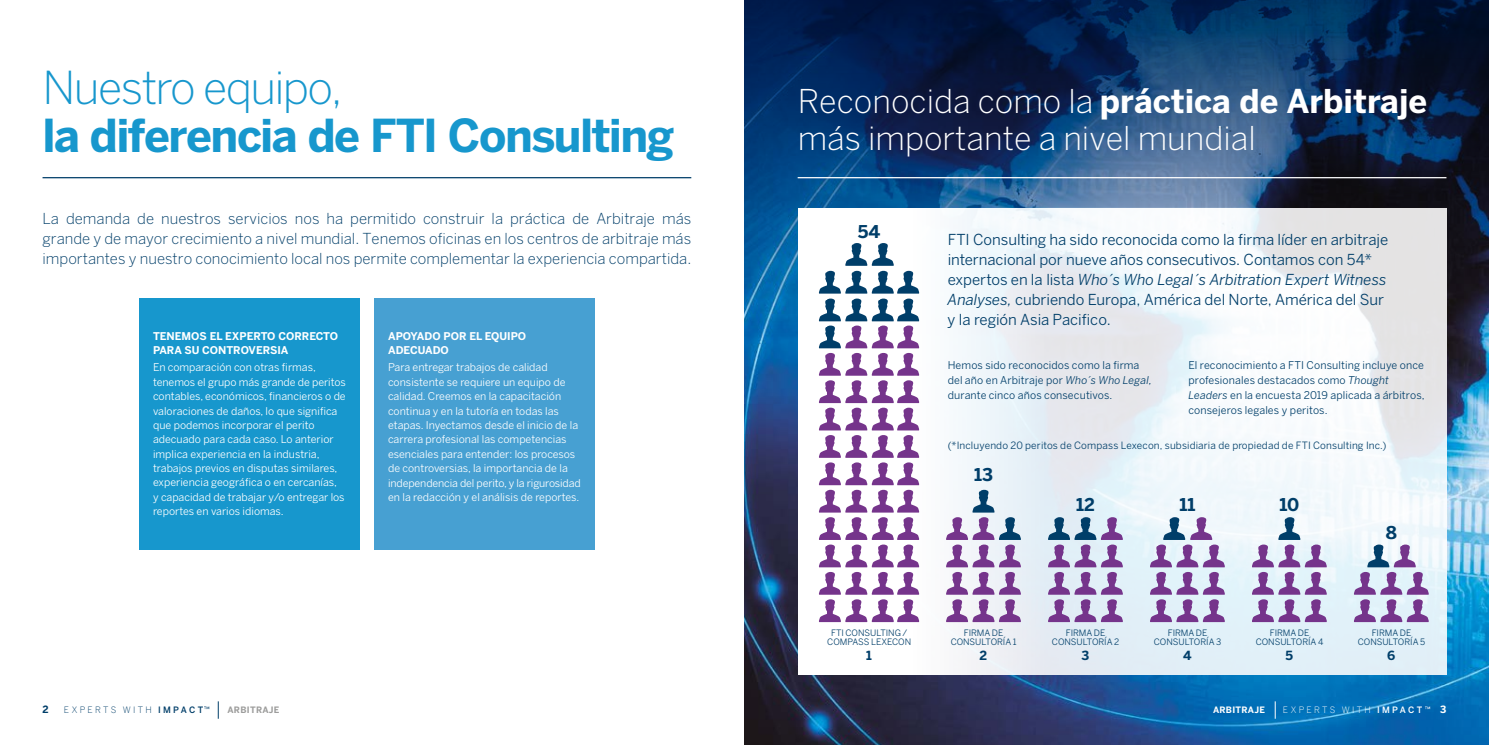
<style>
.page{position:relative;width:1489px;height:745px;background:#fff}
.page>*{position:absolute;margin:0;border:0;box-sizing:border-box;transform-origin:0 0}
.t1{font:700 45px "Benton Sans";letter-spacing:-.035em;color:#1797cd}
.t2{font:300 45px "Benton Sans";letter-spacing:-.035em;color:#1797cd}
.t3{font:300 32.5px/37.5px "Benton Sans";color:#fff}
.t4{font:700 17.5px "Benton Sans";color:#003e69}
.t5{font:15px/20px "Benton Sans";letter-spacing:-.005em;color:#003e69}
.t6{font:300 15px/20px "Benton Sans";color:#003e69;text-align:justify}
.t7{font:700 12.5px "Benton Sans";color:#003e69}
.t8{font:10.62px/14.4px "Benton Sans";color:#fff}
.t9{font:10.62px/15px "Benton Sans";letter-spacing:.01em;color:#003e69}
.t10{font:700 10.62px/14.4px "Benton Sans";color:#fff}
.t11{font:10px "Benton Sans";letter-spacing:.01em;color:#003e69}
.t12{font:700 10px "Benton Sans";color:#003e69}
.t13{font:700 10px "Benton Sans";color:#fff}
.t14{font:8.75px/9.2px "Benton Sans";letter-spacing:-.005em;color:#003e69;text-align:center}
.t15{font:300 8.75px "Benton Sans";letter-spacing:.265em;color:#003e69}
.t16{font:300 8.75px "Benton Sans";letter-spacing:.265em;color:#fff}
.t17{font:700 8.75px "Benton Sans";letter-spacing:.03em;color:#9d9d9c}
.t18{font:700 8.75px "Benton Sans";letter-spacing:.03em;color:#fff}
.s1{font-weight:700}
.s2{font-style:italic}
.s3{font-weight:500}
</style>
<div class="page">
<img style="left:744px;top:340px;width:744px;height:404px">
<svg style="left:744px;top:0;width:744px;height:340px;background:#133661"></svg>
<img style="left:797px;top:208px;width:649px;height:465px">
<hr style="left:43px;top:177px;width:648px;height:1px;background:#003e69">
<hr style="left:797px;top:177px;width:649px;height:1px;background:#fff">
<svg style="left:218px;top:701px;width:1px;height:17px"></svg>
<svg style="left:1274px;top:701px;width:1px;height:17px"></svg>
<svg style="left:946px;top:489px;width:74px;height:132px"></svg>
<svg style="left:1048px;top:517px;width:74px;height:104px;background:#ada4c9"></svg>
<svg style="left:1149px;top:517px;width:75px;height:104px;background:#b9afd1"></svg>
<svg style="left:1251px;top:517px;width:75px;height:104px"></svg>
<svg style="left:1353px;top:544px;width:75px;height:77px;background:#b9b1d1"></svg>
<svg style="left:819px;top:243px;width:100px;height:378px"></svg>
<div style="left:374px;top:298px;width:221px;height:251px;background:#47a0d2"></div>
<div style="left:139px;top:298px;width:221px;height:251px;background:#1797cd"></div>
<h1 class="t2" style="left:43px;top:61px;width:301px">Nuestro equipo,</h1>
<h1 class="t1" style="left:43px;top:109px;width:633px">la diferencia de FTI Consulting</h1>
<p class="t6" style="left:43px;top:208px;width:650px">La demanda de nuestros servicios nos ha permitido construir la práctica de Arbitraje más grande y de mayor crecimiento a nivel mundial. Tenemos oficinas en los centros de arbitraje más importantes y nuestro conocimiento local nos permite complementar la experiencia compartida.</p>
<p class="t10" style="left:153px;top:328px;width:187px">TENEMOS EL EXPERTO CORRECTO<br>PARA SU CONTROVERSIA</p>
<p class="t8" style="left:153px;top:360px;width:194px">En comparación con otras firmas, tenemos el grupo más grande de peritos contables, económicos, financieros o de valoraciones de daños, lo que significa que podemos incorporar el perito adecuado para cada caso. Lo anterior implica experiencia en la industria, trabajos previos en disputas similares, experiencia geográfica o en cercanías,<br>y capacidad de trabajar y/o entregar los reportes en varios idiomas.</p>
<p class="t10" style="left:388px;top:328px;width:139px">APOYADO POR EL EQUIPO<br>ADECUADO</p>
<p class="t8" style="left:388px;top:360px;width:194px">Para entregar trabajos de calidad consistente se requiere un equipo de calidad. Creemos en la capacitación continua y en la tutoría en todas las etapas. Inyectamos desde el inicio de la carrera profesional las competencias esenciales para entender: los procesos de controversias, la importancia de la independencia del perito, y la rigurosidad en la redacción y el análisis de reportes.</p>
<h2 class="t3" style="left:797px;top:82px;width:631px">Reconocida como la <span class="s1">práctica de Arbitraje </span>más importante a nivel mundial</h2>
<h3 class="t4" style="left:857px;top:221px;width:24px">54</h3>
<p class="t14" style="left:827px;top:627px;width:85px">FTI CONSULTING /<br>COMPASS LEXECON</p>
<p class="t7" style="left:866px;top:647px;width:7px">1</p>
<p class="t5" style="left:947px;top:229px;width:442px">FTI Consulting ha sido reconocida como la firma líder en arbitraje internacional por nueve años consecutivos. Contamos con 54* expertos en la lista <span class="s2">Who´s Who Legal´s Arbitration Expert Witness Analyses,</span> cubriendo Europa, América del Norte, América del Sur y la región Asia Pacifico.</p>
<p class="t9" style="left:947px;top:357px;width:206px">Hemos sido reconocidos como la firma del año en Arbitraje por <span class="s2">Who´s Who Legal, </span>durante cinco años consecutivos.</p>
<p class="t9" style="left:1188px;top:357px;width:238px">El reconocimiento a FTI Consulting incluye once profesionales destacados como <span class="s2">Thought Leaders</span> en la encuesta 2019 aplicada a árbitros, consejeros legales y peritos.</p>
<p class="t11" style="left:947px;top:439px;width:440px">(*Incluyendo 20 peritos de Compass Lexecon, subsidiaria de propiedad de FTI Consulting Inc.)</p>
<h3 class="t4" style="left:974px;top:464px;width:20px">13</h3>
<h3 class="t4" style="left:1075px;top:494px;width:20px">12</h3>
<h3 class="t4" style="left:1179px;top:494px;width:17px">11</h3>
<h3 class="t4" style="left:1279px;top:494px;width:22px">10</h3>
<h3 class="t4" style="left:1385px;top:521px;width:13px">8</h3>
<p class="t14" style="left:950px;top:627px;width:68px">FIRMA DE<br>CONSULTORÍA 1</p>
<p class="t7" style="left:979px;top:647px;width:9px">2</p>
<p class="t14" style="left:1051px;top:627px;width:69px">FIRMA DE<br>CONSULTORÍA 2</p>
<p class="t7" style="left:1081px;top:647px;width:9px">3</p>
<p class="t14" style="left:1153px;top:627px;width:69px">FIRMA DE<br>CONSULTORÍA 3</p>
<p class="t7" style="left:1183px;top:647px;width:10px">4</p>
<p class="t14" style="left:1255px;top:627px;width:69px">FIRMA DE<br>CONSULTORÍA 4</p>
<p class="t7" style="left:1285px;top:647px;width:9px">5</p>
<p class="t14" style="left:1357px;top:627px;width:69px">FIRMA DE<br>CONSULTORÍA 5</p>
<p class="t7" style="left:1386px;top:647px;width:10px">6</p>
<p class="t12" style="left:43px;top:703px;width:8px">2</p>
<p class="t15" style="left:64px;top:704px;width:141px">EXPERTS WITH <span class="s3">IMPACT</span></p>
<p class="t17" style="left:227px;top:704px;width:53px">ARBITRAJE</p>
<p class="t18" style="left:1212px;top:704px;width:53px">ARBITRAJE</p>
<p class="t16" style="left:1282px;top:704px;width:141px">EXPERTS WITH <span class="s3">IMPACT</span></p>
<p class="t13" style="left:1439px;top:703px;width:8px">3</p>
</div>
